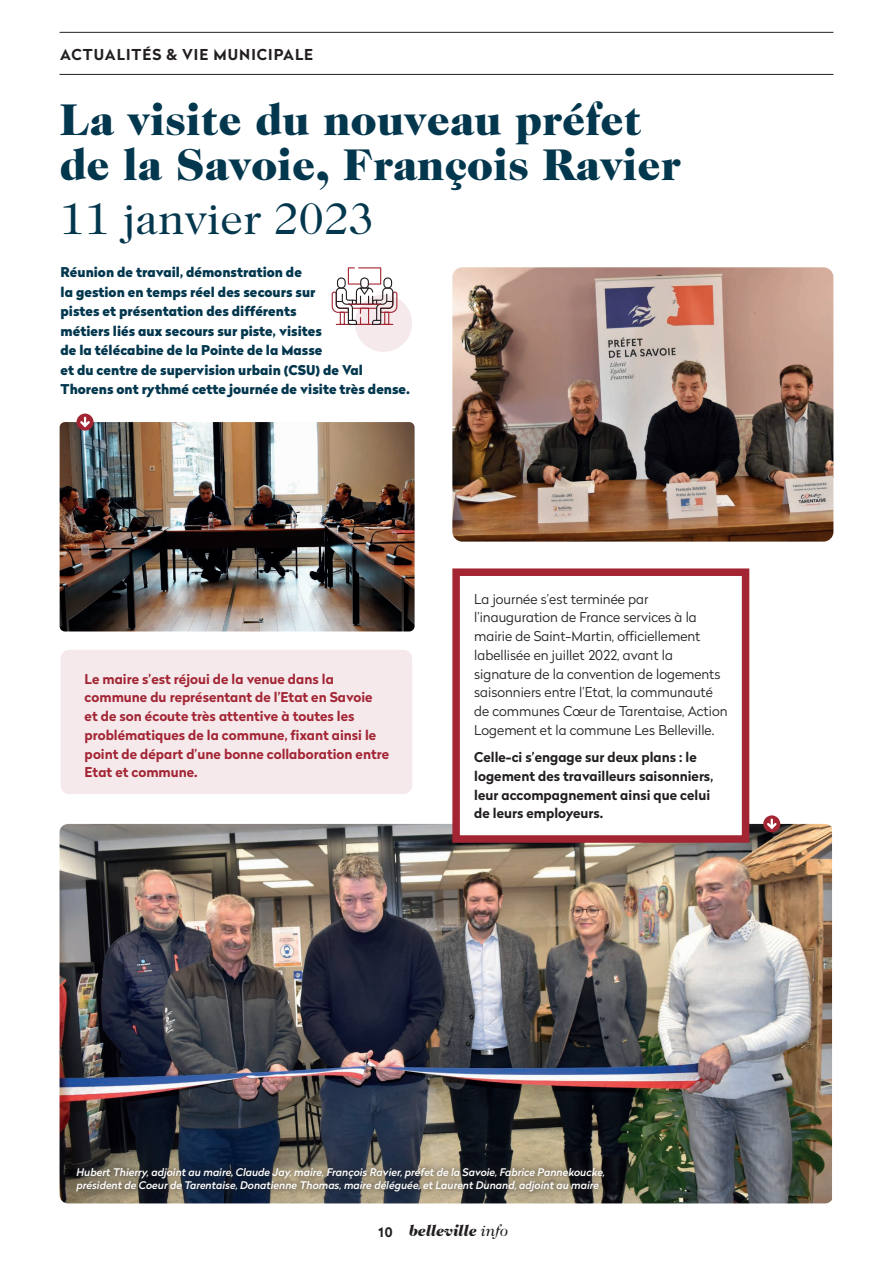
<style>
.page{position:relative;width:893px;height:1263px;background:#fff}
.page>*{position:absolute;margin:0;border:0;box-sizing:border-box;transform-origin:0 0}
.t1{font:900 45px/45px "Caslon 224 Std";color:#03374e}
.t2{font:45px "Caslon 224 Std";color:#03374e}
.t3{font:italic 900 15.75px "Caslon 224 Std";color:#231f20}
.t4{font:700 15px "Radikal";letter-spacing:.07em;color:#231f20}
.t5{font:300 13.5px/18.8px "Radikal";color:#231f20}
.t6{font:900 13.5px/19.5px "Radikal";color:#03374e}
.t7{font:700 13.5px/18.8px "Radikal";color:#a32534}
.t8{font:700 13.5px/18.8px "Radikal";color:#231f20}
.t9{font:italic 500 10.5px/13.5px "Radikal";color:#fff}
.s1{font-family:"Radikal";font-weight:700;font-style:normal;font-size:13.2px}
.s2{font-weight:400}
</style>
<div class="page">
<hr style="left:60px;top:74px;width:773px;height:1px;background:#231f20">
<hr style="left:60px;top:32px;width:773px;height:1px;background:#231f20">
<img style="left:60px;top:422px;width:355px;height:209px">
<img style="left:452px;top:267px;width:381px;height:275px">
<img style="left:60px;top:824px;width:772px;height:379px">
<div style="left:61px;top:650px;width:351px;height:144px;background:#f5e9eb;border-radius:9px"></div>
<div style="left:452px;top:568px;width:297px;height:275px;background:#fff;border:8px solid #a32534"></div>
<div style="left:355px;top:295px;width:57px;height:57px;background:#f5e9eb;border-radius:50%"></div>
<svg style="left:331px;top:267px;width:67px;height:58px"></svg>
<hr style="left:348px;top:304px;width:33px;height:1px;background:#a32534">
<div style="left:77px;top:414px;width:17px;height:17px;background:#a32534;border-radius:50%"></div>
<svg style="left:80px;top:417px;width:10px;height:10px"></svg>
<div style="left:763px;top:815px;width:17px;height:17px;background:#a32534;border-radius:50%"></div>
<svg style="left:767px;top:818px;width:10px;height:11px"></svg>
<div style="left:69px;top:1160px;width:542px;height:38px;background:#231f20;opacity:.9"></div>
<p class="t4" style="left:60px;top:43px;width:255px">ACTUALITÉS &amp; VIE MUNICIPALE</p>
<h1 class="t1" style="left:60px;top:97px;width:623px">La visite du nouveau préfet de la Savoie, François Ravier</h1>
<h1 class="t2" style="left:60px;top:192px;width:316px">11 janvier 2023</h1>
<p class="t6" style="left:61px;top:262px;width:351px">Réunion de travail, démonstration de<br>la gestion en temps réel des secours sur<br>pistes et présentation des différents<br>métiers liés aux secours sur piste, visites<br>de la télécabine de la Pointe de la Masse<br>et du centre de supervision urbain (CSU) de Val Thorens ont rythmé cette journée de visite très dense.</p>
<p class="t7" style="left:85px;top:669px;width:306px">Le maire s’est réjoui de la venue dans la commune du représentant de l’Etat en Savoie et de son écoute très attentive à toutes les problématiques de la commune, fixant ainsi le point de départ d’une bonne collaboration entre Etat et commune.</p>
<p class="t5" style="left:474px;top:589px;width:255px">La journée s’est terminée par l’inauguration de France services à la mairie de Saint-Martin, officiellement labellisée en juillet 2022, avant la signature de la convention de logements saisonniers entre l’Etat, la communauté de communes Cœur de Tarentaise, Action Logement et la commune Les Belleville.</p>
<p class="t8" style="left:474px;top:747px;width:240px">Celle-ci s’engage sur deux plans : le logement des travailleurs saisonniers, leur accompagnement ainsi que celui de leurs employeurs.</p>
<p class="t9" style="left:76px;top:1165px;width:530px">Hubert Thierry, adjoint au maire, Claude Jay, maire, François Ravier, préfet de la Savoie, Fabrice Pannekoucke, président de Coeur de Tarentaise, Donatienne Thomas, maire déléguée, et Laurent Dunand, adjoint au maire</p>
<p class="t3" style="left:378px;top:1221px;width:132px"><span class="s1">10</span> belleville <span class="s2">info</span></p>
</div>
